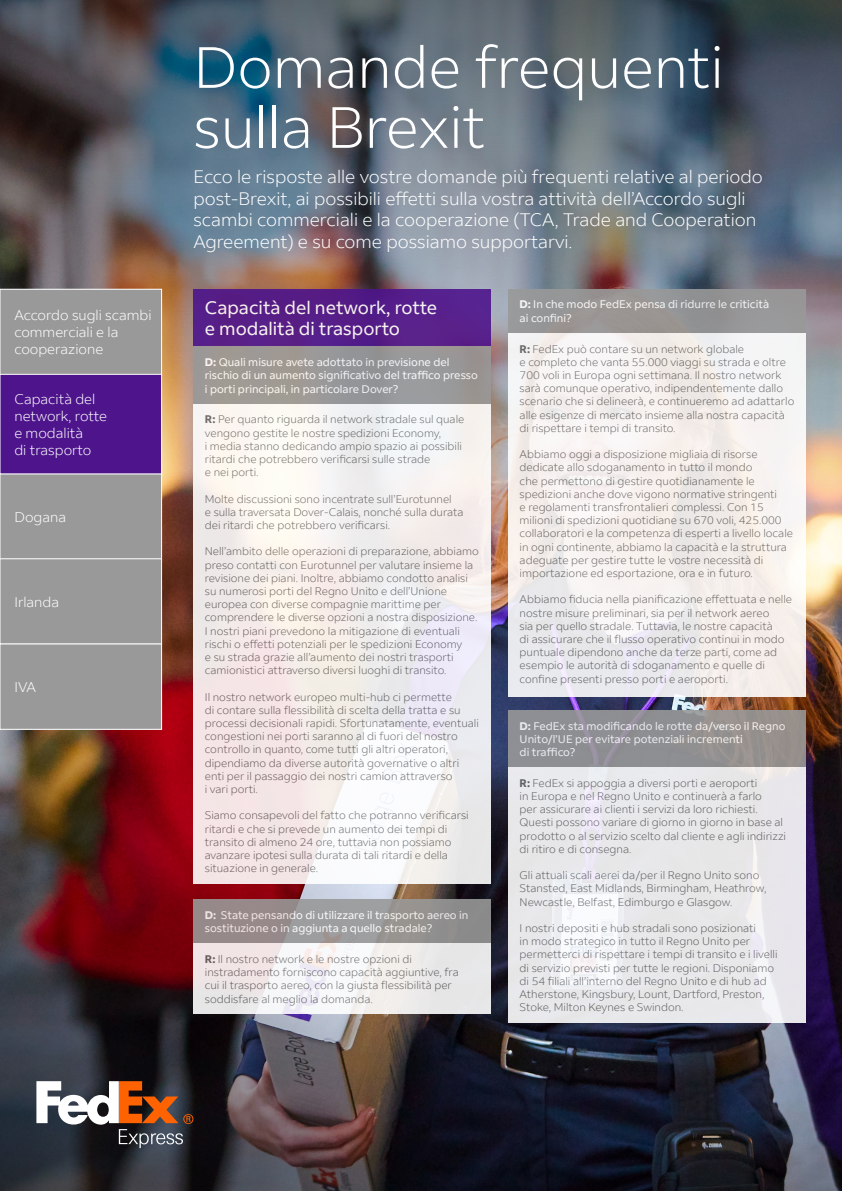
<style>
.page{position:relative;width:842px;height:1191px;background:#fff}
.page>*{position:absolute;margin:0;border:0;box-sizing:border-box;transform-origin:0 0}
.t1{font:300 58px/60px "Fed Ex Sans";color:#fff}
.t2{font:300 18px/21.6px "Fed Ex Sans";color:#fff}
.t3{font:18px/21.6px "Fed Ex Sans";color:#fff}
.t4{font:300 14px/16.8px "Fed Ex Sans";color:#fff}
.t5{font:300 11px/13.2px "Fed Ex Sans";color:#666}
.t6{font:11px/13.2px "Fed Ex Sans";color:#fff}
.s1{font-weight:700}
</style>
<div class="page">
<img style="left:162px;top:499px;width:680px;height:502px">
<img style="left:0;top:611px;width:475px;height:390px">
<svg style="left:0;top:1001px;width:842px;height:190px;background:#2d2b35"></svg>
<img style="left:0;top:0;width:842px;height:499px">
<svg style="left:36px;top:1081px;width:157px;height:67px"></svg>
<div style="left:0;top:289px;width:162px;height:85px;background:#999"></div>
<div style="left:0;top:289px;width:162px;height:86px;border:1px solid #fff"></div>
<div style="left:0;top:473px;width:162px;height:86px;background:#999"></div>
<div style="left:0;top:473px;width:162px;height:86px;border:1px solid #fff"></div>
<div style="left:0;top:559px;width:162px;height:85px;background:#999"></div>
<div style="left:0;top:558px;width:162px;height:86px;border:1px solid #fff"></div>
<div style="left:0;top:644px;width:162px;height:85px;background:#999"></div>
<div style="left:0;top:643px;width:162px;height:86px;border:1px solid #fff"></div>
<div style="left:0;top:374px;width:162px;height:100px;background:#4d148c"></div>
<div style="left:0;top:374px;width:162px;height:100px;border:1px solid #fff"></div>
<div style="left:193px;top:289px;width:298px;height:57px;background:#561f89"></div>
<div style="left:193px;top:346px;width:298px;height:58px;background:#999"></div>
<svg style="left:193px;top:404px;width:298px;height:479px;fill:#f5edec"></svg>
<div style="left:508px;top:710px;width:298px;height:57px;background:linear-gradient(to right,#8b8e96,#97918d)"></div>
<svg style="left:508px;top:767px;width:298px;height:255px;background:#e9e9eb"></svg>
<svg style="left:193px;top:899px;width:298px;height:44px;background:#969192"></svg>
<div style="left:193px;top:943px;width:298px;height:70px;background:linear-gradient(to right,#f4edee,#eceded)"></div>
<div style="left:508px;top:289px;width:298px;height:44px;background:#999"></div>
<div style="left:508px;top:333px;width:298px;height:363px;background:linear-gradient(to right,#f1eeef,#f5f1ee)"></div>
<p class="t4" style="left:14px;top:307px;width:139px">Accordo sugli scambi commerciali e la cooperazione</p>
<p class="t4" style="left:14px;top:391px;width:94px">Capacità del network, rotte e modalità<br>di trasporto</p>
<p class="t4" style="left:14px;top:508px;width:53px">Dogana</p>
<p class="t4" style="left:14px;top:593px;width:46px">Irlanda</p>
<p class="t4" style="left:14px;top:678px;width:23px">IVA</p>
<h1 class="t1" style="left:193px;top:38px;width:532px">Domande frequenti sulla Brexit</h1>
<p class="t2" style="left:193px;top:166px;width:571px">Ecco le risposte alle vostre domande più frequenti relative al periodo post-Brexit, ai possibili effetti sulla vostra attività dell’Accordo sugli scambi commerciali e la cooperazione (TCA, Trade and Cooperation Agreement) e su come possiamo supportarvi.</p>
<h2 class="t3" style="left:205px;top:297px;width:234px">Capacità del network, rotte e modalità di trasporto</h2>
<p class="t6" style="left:205px;top:356px;width:275px"><span class="s1">D:</span> Quali misure avete adottato in previsione del rischio di un aumento significativo del traffico presso i porti principali, in particolare Dover?</p>
<p class="t5" style="left:205px;top:413px;width:261px"><span class="s1">R:</span> Per quanto riguarda il network stradale sul quale vengono gestite le nostre spedizioni Economy,<br>i media stanno dedicando ampio spazio ai possibili ritardi che potrebbero verificarsi sulle strade<br>e nei porti.</p>
<p class="t5" style="left:205px;top:492px;width:260px">Molte discussioni sono incentrate sull’Eurotunnel<br>e sulla traversata Dover-Calais, nonché sulla durata dei ritardi che potrebbero verificarsi.</p>
<p class="t5" style="left:205px;top:545px;width:275px">Nell’ambito delle operazioni di preparazione, abbiamo preso contatti con Eurotunnel per valutare insieme la revisione dei piani. Inoltre, abbiamo condotto analisi su numerosi porti del Regno Unito e dell’Unione europea con diverse compagnie marittime per comprendere le diverse opzioni a nostra disposizione.<br>I nostri piani prevedono la mitigazione di eventuali rischi o effetti potenziali per le spedizioni Economy<br>e su strada grazie all’aumento dei nostri trasporti camionistici attraverso diversi luoghi di transito.</p>
<p class="t5" style="left:205px;top:690px;width:275px">Il nostro network europeo multi-hub ci permette<br>di contare sulla flessibilità di scelta della tratta e su processi decisionali rapidi. Sfortunatamente, eventuali congestioni nei porti saranno al di fuori del nostro controllo in quanto, come tutti gli altri operatori, dipendiamo da diverse autorità governative o altri enti per il passaggio dei nostri camion attraverso<br>i vari porti.</p>
<p class="t5" style="left:205px;top:809px;width:265px">Siamo consapevoli del fatto che potranno verificarsi ritardi e che si prevede un aumento dei tempi di transito di almeno 24 ore, tuttavia non possiamo avanzare ipotesi sulla durata di tali ritardi e della situazione in generale.</p>
<p class="t6" style="left:205px;top:908px;width:265px"><span class="s1">D:</span> State pensando di utilizzare il trasporto aereo in sostituzione o in aggiunta a quello stradale?</p>
<p class="t5" style="left:205px;top:952px;width:255px"><span class="s1">R:</span> Il nostro network e le nostre opzioni di instradamento forniscono capacità aggiuntive, fra cui il trasporto aereo, con la giusta flessibilità per soddisfare al meglio la domanda.</p>
<p class="t6" style="left:520px;top:298px;width:251px"><span class="s1">D:</span> In che modo FedEx pensa di ridurre le criticità ai confini?</p>
<p class="t5" style="left:520px;top:342px;width:276px"><span class="s1">R:</span> FedEx può contare su un network globale<br>e completo che vanta 55.000 viaggi su strada e oltre 700 voli in Europa ogni settimana. Il nostro network sarà comunque operativo, indipendentemente dallo scenario che si delineerà, e continueremo ad adattarlo alle esigenze di mercato insieme alla nostra capacità di rispettare i tempi di transito.</p>
<p class="t5" style="left:520px;top:448px;width:275px">Abbiamo oggi a disposizione migliaia di risorse dedicate allo sdoganamento in tutto il mondo<br>che permettono di gestire quotidianamente le spedizioni anche dove vigono normative stringenti<br>e regolamenti transfrontalieri complessi. Con 15 milioni di spedizioni quotidiane su 670 voli, 425.000 collaboratori e la competenza di esperti a livello locale in ogni continente, abbiamo la capacità e la struttura adeguate per gestire tutte le vostre necessità di importazione ed esportazione, ora e in futuro.</p>
<p class="t5" style="left:520px;top:593px;width:274px">Abbiamo fiducia nella pianificazione effettuata e nelle nostre misure preliminari, sia per il network aereo<br>sia per quello stradale. Tuttavia, le nostre capacità<br>di assicurare che il flusso operativo continui in modo puntuale dipendono anche da terze parti, come ad esempio le autorità di sdoganamento e quelle di confine presenti presso porti e aeroporti.</p>
<p class="t6" style="left:520px;top:719px;width:267px"><span class="s1">D:</span> FedEx sta modificando le rotte da/verso il Regno<br>Unito/l’UE per evitare potenziali incrementi<br>di traffico?</p>
<p class="t5" style="left:520px;top:776px;width:268px"><span class="s1">R:</span> FedEx si appoggia a diversi porti e aeroporti<br>in Europa e nel Regno Unito e continuerà a farlo<br>per assicurare ai clienti i servizi da loro richiesti.<br>Questi possono variare di giorno in giorno in base al prodotto o al servizio scelto dal cliente e agli indirizzi di ritiro e di consegna.</p>
<p class="t5" style="left:520px;top:869px;width:248px">Gli attuali scali aerei da/per il Regno Unito sono<br>Stansted, East Midlands, Birmingham, Heathrow,<br>Newcastle, Belfast, Edimburgo e Glasgow.</p>
<p class="t5" style="left:520px;top:921px;width:259px">I nostri depositi e hub stradali sono posizionati<br>in modo strategico in tutto il Regno Unito per permetterci di rispettare i tempi di transito e i livelli di servizio previsti per tutte le regioni. Disponiamo di 54 filiali all’interno del Regno Unito e di hub ad Atherstone, Kingsbury, Lount, Dartford, Preston, Stoke, Milton Keynes e Swindon.</p>
</div>
